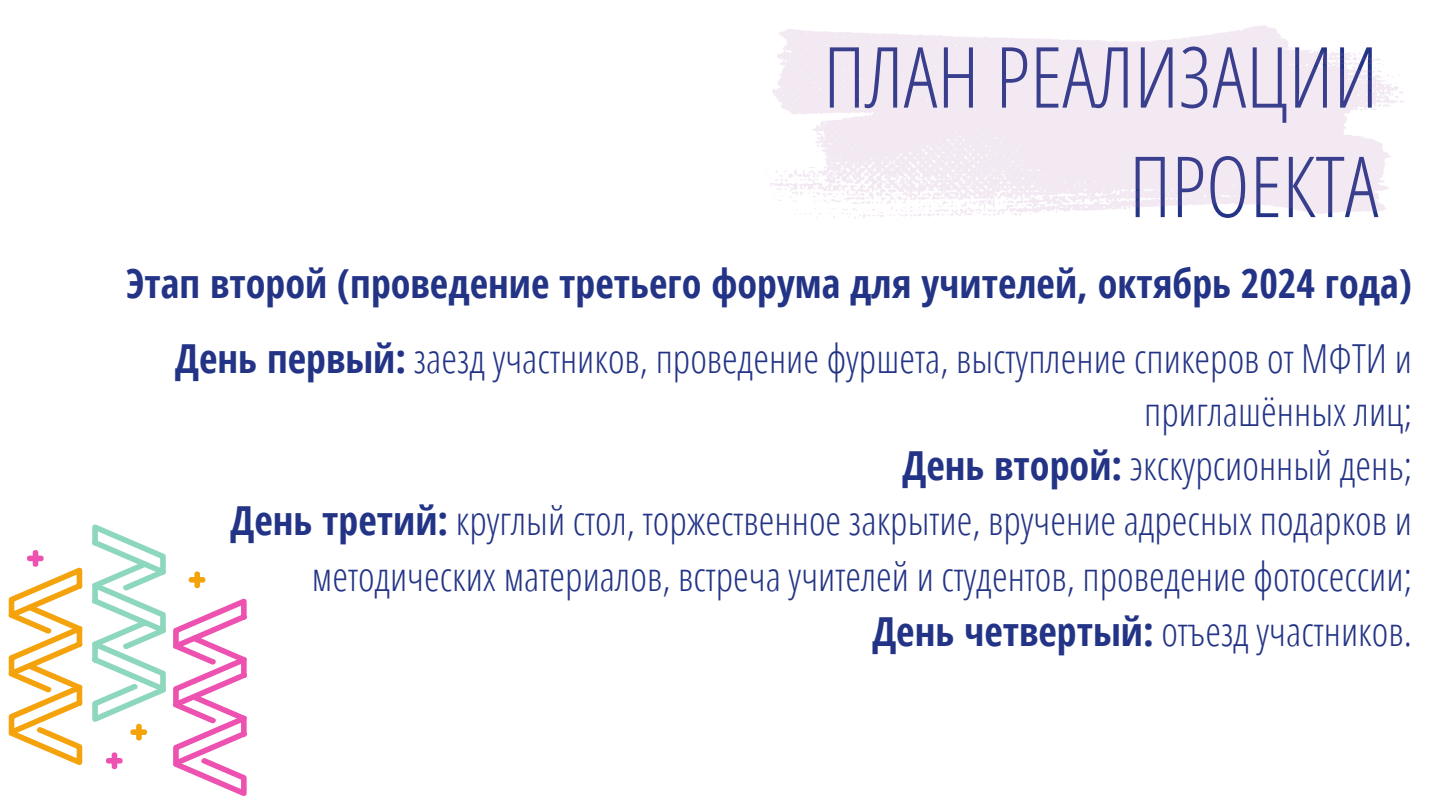
<style>
.page{position:relative;width:1440px;height:810px;background:#fff}
.page>*{position:absolute;margin:0;border:0;box-sizing:border-box;transform-origin:0 0}
.t1{font:300 84.4px/109.5px "Open Sans Condensed";color:#233486;text-align:right}
.t2{font:300 40px/52.5px "Open Sans Condensed";color:#233486;text-align:right}
.t3{font:700 40px "Open Sans Condensed";color:#233486}
.s1{font-weight:700}
</style>
<div class="page">
<svg style="left:767px;top:25px;width:638px;height:195px;fill:#f2e9f3"></svg>
<svg style="left:8px;top:550px;width:75px;height:215px"></svg>
<svg style="left:92px;top:525px;width:155px;height:271px"></svg>
<h1 class="t1" style="left:823px;top:20px;width:557px">ПЛАН РЕАЛИЗАЦИИ<br>ПРОЕКТА</h1>
<p class="t3" style="left:126px;top:255px;width:1287px">Этап второй (проведение третьего форума для учителей, октябрь 2024 года)</p>
<p class="t2" style="left:175px;top:332px;width:1238px"><span class="s1">День первый:</span> заезд участников, проведение фуршета, выступление спикеров от МФТИ и приглашённых лиц;</p>
<p class="t2" style="left:903px;top:438px;width:511px"><span class="s1">День второй:</span> экскурсионный день;</p>
<p class="t2" style="left:230px;top:492px;width:1183px;line-height:55.5px"><span class="s1">День третий:</span> круглый стол, торжественное закрытие, вручение адресных подарков и методических материалов, встреча учителей и студентов, проведение фотосессии;</p>
<p class="t2" style="left:872px;top:605px;width:541px"><span class="s1">День четвертый:</span> отъезд участников.</p>
</div>
